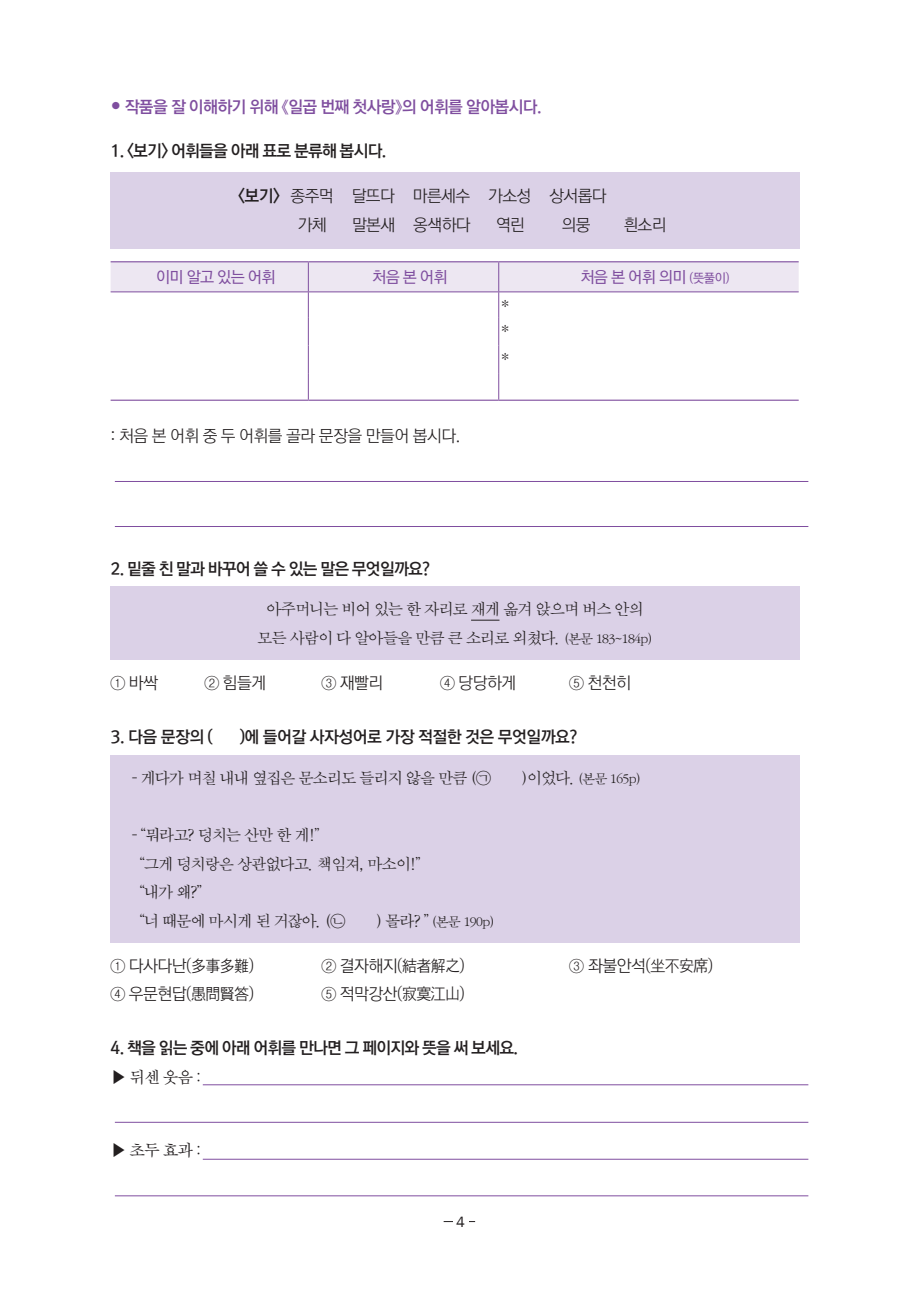
<style>
.page{position:relative;width:919px;height:1289px;background:#fff}
.page>*{position:absolute;margin:0;border:0;box-sizing:border-box;transform-origin:0 0}
.t1{font:500 18px "Adobe Myungjo Std";color:#231f20}
.본문고딕_먹{font:16.5px "SD Myeongjo a Lt";letter-spacing:-.04em;color:#231f20}
.보기1234{font:16.5px "Rix Go L";letter-spacing:-.03em;color:#231f20}
.문제제목{font:16.5px "Rix Go B";letter-spacing:-.05em;color:#231f20}
.본문고딕_먹-2{font:16.5px "Rix Go L";letter-spacing:-.04em;color:#231f20}
.본문제목{font:16.5px "Rix Go B";letter-spacing:-.04em;color:#7f4e9f}
.문제제목-2{font:16.5px "Rix Go B";letter-spacing:-.03em;color:#231f20}
.본문{font:16.5px "SM3 SS Myung Jo 04";letter-spacing:-.11em;color:#231f20}
.표제목{font:15.75px "Rix Go M";letter-spacing:-.04em;color:#7f4e9f}
.t2{font:15px "Franklin Gothic";color:#231f20}
.본문고딕_먹-3{font:14.1px "SD Myeongjo a Lt";letter-spacing:-.04em;color:#231f20}
.s1{font-family:"Rix Go B"}
.s2{font-size:12.6px}
.s3{font-size:14.1px}
.s4{font-size:16.5px}
</style>
<div class="page">
<hr style="left:443px;top:1221px;width:32px;height:1px;background:#231f20">
<div style="left:453px;top:1212px;width:15px;height:17px;background:#fff"></div>
<hr style="left:115px;top:481px;width:693px;height:1px;background:#7f4e9f">
<hr style="left:115px;top:526px;width:693px;height:1px;background:#7f4e9f">
<hr style="left:115px;top:1121px;width:693px;height:1px;background:#7f4e9f">
<hr style="left:115px;top:1195px;width:693px;height:1px;background:#7f4e9f">
<div style="left:111px;top:172px;width:688px;height:76px;background:#dbd1e7"></div>
<svg style="left:111px;top:262px;width:687px;height:137px"></svg>
<hr style="left:111px;top:261px;width:197px;height:1px;background:#7f4e9f">
<hr style="left:308px;top:261px;width:190px;height:1px;background:#7f4e9f">
<hr style="left:498px;top:261px;width:300px;height:1px;background:#7f4e9f">
<hr style="left:111px;top:399px;width:197px;height:2px;background:#7f4e9f">
<hr style="left:308px;top:399px;width:190px;height:2px;background:#7f4e9f">
<hr style="left:498px;top:399px;width:300px;height:2px;background:#7f4e9f">
<div style="left:111px;top:586px;width:688px;height:74px;background:#dbd1e7"></div>
<svg style="left:471px;top:619px;width:28px;height:1px"></svg>
<div style="left:111px;top:755px;width:688px;height:188px;background:#dbd1e7"></div>
<hr style="left:203px;top:1084px;width:605px;height:1px;background:#7f4e9f">
<hr style="left:203px;top:1158px;width:605px;height:1px;background:#7f4e9f">
<p class="본문제목" style="left:125px;top:96px;width:418px">작품을 잘 이해하기 위해 《일곱 번째 첫사랑》의 어휘를 알아봅시다.</p>
<p class="문제제목" style="left:111px;top:140px;width:277px">1. &lt;보기&gt; 어휘들을 아래 표로 분류해 봅시다.</p>
<p class="본문고딕_먹-2" style="left:238px;top:186px;width:370px"><span class="s1">&lt;보기&gt;</span> 종주먹 달뜨다 마른세수 가소성 상서롭다</p>
<p class="본문고딕_먹-2" style="left:298px;top:214px;width:31px">가체</p>
<p class="본문고딕_먹-2" style="left:352px;top:214px;width:120px">말본새 옹색하다</p>
<p class="본문고딕_먹-2" style="left:496px;top:214px;width:31px">역린</p>
<p class="본문고딕_먹-2" style="left:561px;top:214px;width:31px">의뭉</p>
<p class="본문고딕_먹-2" style="left:623px;top:214px;width:45px">흰소리</p>
<p class="표제목" style="left:156px;top:267px;width:121px">이미 알고 있는 어휘</p>
<p class="표제목" style="left:372px;top:267px;width:77px">처음 본 어휘</p>
<p class="표제목" style="left:580px;top:267px;width:151px">처음 본 어휘 의미 <span class="s2">(뜻풀이)</span></p>
<p class="t1" style="left:501px;top:294px;width:10px">*</p>
<p class="t1" style="left:501px;top:319px;width:10px">*</p>
<p class="t1" style="left:501px;top:347px;width:10px">*</p>
<p class="보기1234" style="left:111px;top:426px;width:351px">: 처음 본 어휘 중 두 어휘를 골라 문장을 만들어 봅시다.</p>
<p class="문제제목" style="left:111px;top:558px;width:321px">2. 밑줄 친 말과 바꾸어 쓸 수 있는 말은 무엇일까요?</p>
<p class="본문고딕_먹" style="left:267px;top:601px;width:378px">아주머니는 비어 있는 한 자리로 재게 옮겨 앉으며 버스 안의</p>
<p class="본문고딕_먹" style="left:257px;top:629px;width:396px">모든 사람이 다 알아들을 만큼 큰 소리로 외쳤다. <span class="s3">(본문 183~184p)</span></p>
<p class="보기1234" style="left:111px;top:673px;width:49px">① 바싹</p>
<p class="보기1234" style="left:204px;top:673px;width:63px">② 힘들게</p>
<p class="보기1234" style="left:321px;top:673px;width:63px">③ 재빨리</p>
<p class="보기1234" style="left:440px;top:673px;width:78px">④ 당당하게</p>
<p class="보기1234" style="left:569px;top:673px;width:63px">⑤ 천천히</p>
<p class="문제제목" style="left:111px;top:726px;width:104px">3. 다음 문장의 (</p>
<p class="문제제목-2" style="left:240px;top:726px;width:339px">)에 들어갈 사자성어로 가장 적절한 것은 무엇일까요?</p>
<p class="본문고딕_먹" style="left:132px;top:770px;width:360px">- 게다가 며칠 내내 옆집은 문소리도 들리지 않을 만큼 (㉠</p>
<p class="본문고딕_먹-3" style="left:522px;top:771px;width:121px"><span class="s4">)이었다.</span> (본문 165p)</p>
<p class="본문고딕_먹" style="left:132px;top:827px;width:189px">- “뭐라고? 덩치는 산만 한 게!”</p>
<p class="본문고딕_먹" style="left:140px;top:855px;width:282px">“그게 덩치랑은 상관없다고. 책임져, 마소이!”</p>
<p class="본문고딕_먹" style="left:140px;top:884px;width:64px">“내가 왜?”</p>
<p class="본문고딕_먹" style="left:140px;top:912px;width:207px">“너 때문에 마시게 된 거잖아. (㉡</p>
<p class="본문고딕_먹-3" style="left:376px;top:914px;width:120px"><span class="s4">) 몰라? ”</span> (본문 190p)</p>
<p class="보기1234" style="left:111px;top:955px;width:145px">① 다사다난(多事多難)</p>
<p class="보기1234" style="left:321px;top:955px;width:145px">② 결자해지(結者解之)</p>
<p class="보기1234" style="left:569px;top:955px;width:146px">③ 좌불안석(坐不安席)</p>
<p class="보기1234" style="left:111px;top:984px;width:145px">④ 우문현답(愚問賢答)</p>
<p class="보기1234" style="left:321px;top:984px;width:145px">⑤ 적막강산(寂寞江山)</p>
<p class="문제제목" style="left:111px;top:1037px;width:409px">4. 책을 읽는 중에 아래 어휘를 만나면 그 페이지와 뜻을 써 보세요.</p>
<p class="본문" style="left:111px;top:1068px;width:92px">▶ 뒤센 웃음 :</p>
<p class="본문" style="left:111px;top:1141px;width:92px">▶ 초두 효과 :</p>
<p class="t2" style="left:456px;top:1212px;width:10px">4</p>
</div>
